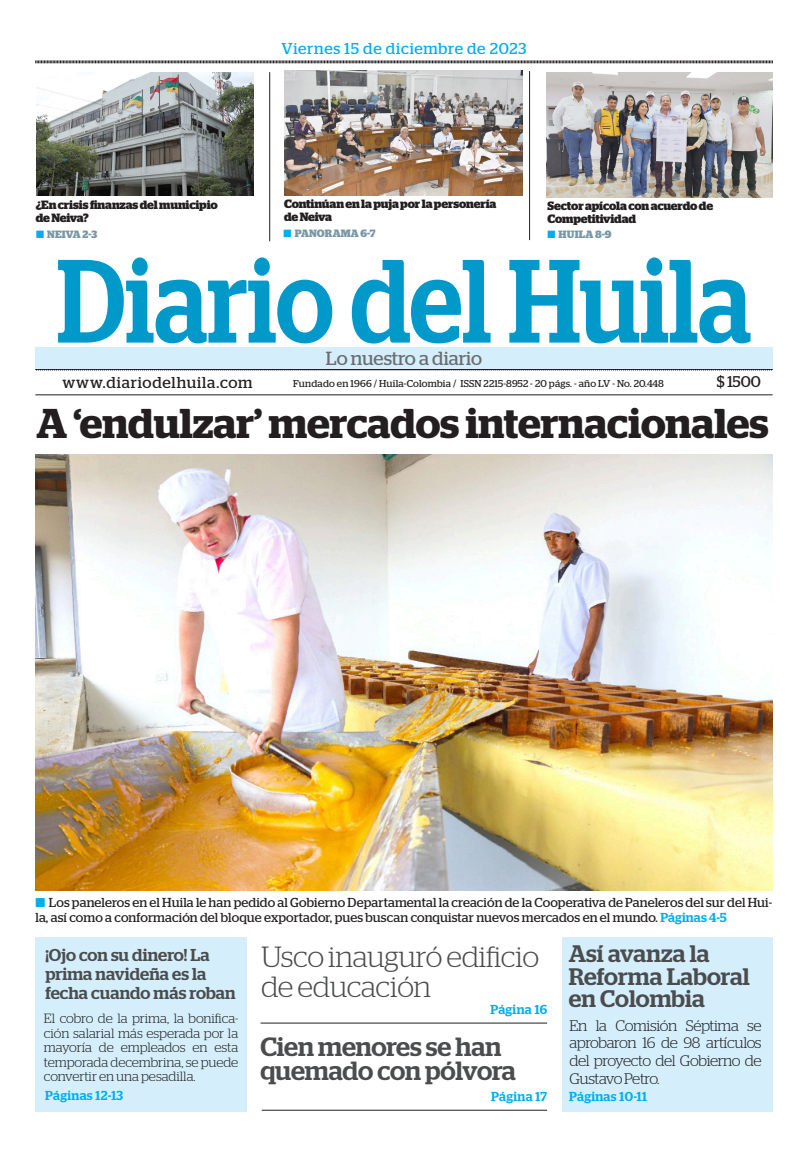
<style>
.page{position:relative;width:801px;height:1154px;background:#fff}
.page>*{position:absolute;margin:0;border:0;box-sizing:border-box;transform-origin:0 0}
.t1{font:600 41.6px "Stag";color:#231f20}
.TITULO_1{font:300 29.2px/29.8px "Stag";letter-spacing:-.015em;color:#4b4c4d}
.TITULO_1-2{font:500 26.3px/24.8px "Stag";letter-spacing:-.01em;color:#4b4c4d}
.TITULO_1-3{font:500 23.9px/22.3px "Stag";letter-spacing:.005em;color:#4b4c4d}
.TITULO_1-4{font:19px "Stag";color:#6c6d70}
.TITULO_1-5{font:500 17.2px/18.9px "Stag";letter-spacing:.005em;color:#4b4c4d}
.t2{font:15.7px "Stag";letter-spacing:.045em;color:#00aeef}
.t3{font:15.7px "Stag";letter-spacing:.05em;color:#231f20}
.t4{font:15.6px "Stag";color:#231f20}
.TITULO_1-6{font:300 15.3px/17.7px "Stag";letter-spacing:-.03em;color:#231f20;text-align:justify}
.TITULO_1-7{font:300 13.4px/14.5px "Stag";letter-spacing:-.005em;color:#231f20;text-align:justify}
.TITULO_1-8{font:13px/15px "Stag";letter-spacing:.005em;color:#231f20}
.TITULO_1-9{font:500 13px "Stag";letter-spacing:.025em;color:#00aeef}
.No_Spacing{font:700 12px/12.8px "Stag";letter-spacing:-.01em;color:#231f20}
.TEXTO{font:700 10.6px "Stag";letter-spacing:.02em;color:#7997a6}
.t5{font:10px "Stag";letter-spacing:.02em;color:#231f20}
.s1{color:#00aeef}
.s2{font-weight:500;color:#00aeef}
</style>
<div class="page">
<svg style="left:35px;top:60px;width:738px;height:4px;background:#908e8f"></svg>
<svg style="left:58px;top:257px;width:692px;height:86px"></svg>
<svg style="left:35px;top:368px;width:738px;height:2px"></svg>
<hr style="left:35px;top:394px;width:737px;height:1px;background:#231f20">
<div style="left:35px;top:347px;width:737px;height:21px;background:#d4effb"></div>
<div style="left:35px;top:937px;width:211px;height:174px;background:#d4effb"></div>
<div style="left:562px;top:937px;width:210px;height:175px;background:#d4effb"></div>
<hr style="left:260px;top:1023px;width:287px;height:1px;background:#231f20">
<hr style="left:262px;top:1110px;width:285px;height:1px;background:#231f20">
<hr style="left:269px;top:72px;width:1px;height:169px;background:#231f20">
<hr style="left:529px;top:71px;width:1px;height:169px;background:#231f20">
<img style="left:547px;top:72px;width:225px;height:125px">
<img style="left:36px;top:72px;width:217px;height:124px">
<img style="left:284px;top:71px;width:238px;height:125px">
<img style="left:35px;top:454px;width:737px;height:436px">
<p class="t2" style="left:282px;top:40px;width:246px">Viernes 15 de diciembre de 2023</p>
<p class="No_Spacing" style="left:36px;top:199px;width:184px">¿En crisis finanzas del municipio de Neiva?</p>
<p class="No_Spacing" style="left:284px;top:198px;width:214px">Continúan en la puja por la personería de Neiva</p>
<p class="TEXTO" style="left:36px;top:228px;width:63px"><span class="s1">■</span> NEIVA 2-3</p>
<p class="TEXTO" style="left:284px;top:227px;width:93px"><span class="s1">■</span> PANORAMA 6-7</p>
<p class="No_Spacing" style="left:547px;top:200px;width:167px">Sector apícola con acuerdo de<br>Competitividad</p>
<p class="TEXTO" style="left:547px;top:228px;width:66px"><span class="s1">■</span> HUILA 8-9</p>
<p class="TITULO_1-4" style="left:326px;top:347px;width:158px">Lo nuestro a diario</p>
<p class="t5" style="left:293px;top:378px;width:372px">Fundado en 1966 / Huila-Colombia / ISSN 2215-8952 - 20 págs. - año LV - No. 20.448</p>
<p class="t3" style="left:62px;top:373px;width:192px">www.diariodelhuila.com</p>
<p class="t4" style="left:717px;top:372px;width:46px">$ 1500</p>
<p class="t1" style="left:36px;top:399px;width:734px">A ‘endulzar’ mercados internacionales</p>
<p class="TITULO_1-8" style="left:35px;top:894px;width:738px"><span class="s1">■</span> Los paneleros en el Huila le han pedido al Gobierno Departamental la creación de la Cooperativa de Paneleros del sur del Hui&shy;la, así como a conformación del bloque exportador, pues buscan conquistar nuevos mercados en el mundo. <span class="s2">Páginas 4-5</span></p>
<p class="TITULO_1-5" style="left:45px;top:945px;width:192px">¡Ojo con su dinero! La prima navideña es la fecha cuando más roban</p>
<p class="TITULO_1-3" style="left:569px;top:942px;width:183px">Así avanza la<br>Reforma Laboral en Colombia</p>
<p class="TITULO_1" style="left:261px;top:942px;width:280px">Usco inauguró edificio de educación</p>
<p class="TITULO_1-9" style="left:490px;top:1001px;width:58px">Página 16</p>
<p class="TITULO_1-7" style="left:44px;top:1011px;width:196px">El cobro de la prima, la bonifica&shy;ción salarial más esperada por la mayoría de empleados en esta temporada decembrina, se puede convertir en una pesadilla.</p>
<p class="TITULO_1-6" style="left:569px;top:1016px;width:194px">En la Comisión Séptima se aprobaron 16 de 98 artículos del proyecto del Gobierno de Gustavo Petro.</p>
<p class="TITULO_1-2" style="left:260px;top:1033px;width:257px">Cien menores se han quemado con pólvora</p>
<p class="TITULO_1-9" style="left:45px;top:1088px;width:79px">Páginas 12-13</p>
<p class="TITULO_1-9" style="left:569px;top:1089px;width:79px">Páginas 10-11</p>
<p class="TITULO_1-9" style="left:491px;top:1089px;width:57px">Página 17</p>
</div>
